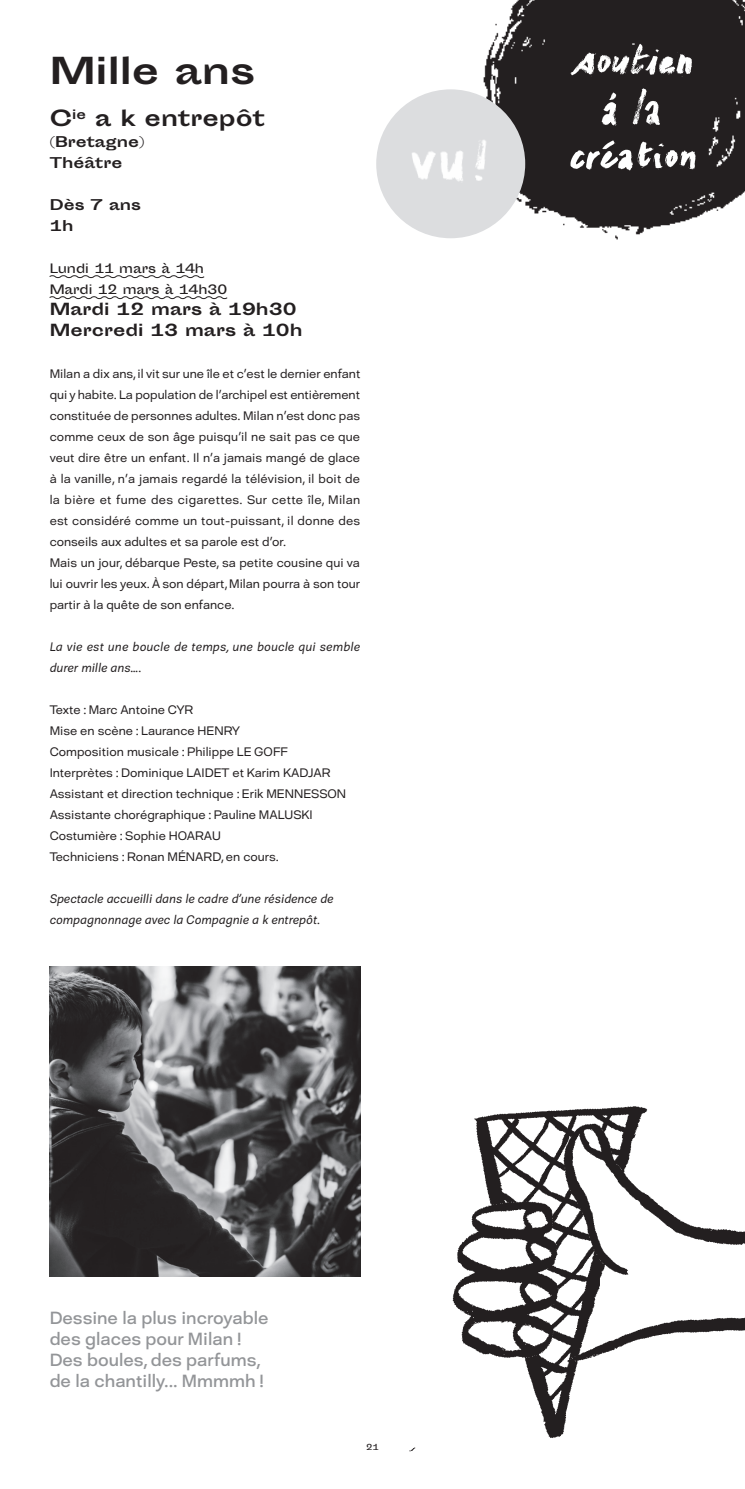
<style>
.page{position:relative;width:745px;height:1489px;background:#fff}
.page>*{position:absolute;margin:0;border:0;box-sizing:border-box;transform-origin:0 0}
.t1{font:700 35px "Sporting Grotesque";color:#231f20}
.t2{font:700 21px "Sporting Grotesque";color:#231f20}
.t3{font:17.5px/21px "David";color:#939598}
.t4{font:700 15.75px/21px "Sporting Grotesque";color:#231f20}
.t5{font:700 14px/21px "Sporting Grotesque";color:#231f20}
.t6{font:300 12.25px/21px "David";color:#231f20}
.t7{font:italic 300 12.25px/21px "David";color:#231f20}
.t8{font:12.25px/21px "Sporting Grotesque";color:#231f20}
.t9{font:7.88px "Sporting Grotesque";color:#231f20}
</style>
<div class="page">
<img style="left:417px;top:0;width:327px;height:240px">
<img style="left:540px;top:25px;width:190px;height:185px">
<img style="left:50px;top:966px;width:187px;height:310px">
<svg style="left:49px;top:275px;width:156px;height:4px"></svg>
<svg style="left:49px;top:296px;width:179px;height:4px"></svg>
<img style="left:237px;top:966px;width:507px;height:486px">
<div style="left:376px;top:89px;width:149px;height:149px;background:#dcdddf;border-radius:50%"></div>
<img style="left:412px;top:140px;width:74px;height:41px">
<h1 class="t1" style="left:50px;top:51px;width:206px">Mille ans</h1>
<h2 class="t2" style="left:50px;top:106px;width:216px">C<sup>ie</sup> a k entrepôt</h2>
<p class="t5" style="left:50px;top:132px;width:96px">(Bretagne)<br>Théâtre</p>
<p class="t5" style="left:50px;top:195px;width:93px">Dès 7 ans<br>1h</p>
<p class="t8" style="left:50px;top:258px;width:179px">Lundi 11 mars à 14h<br>Mardi 12 mars à 14h30</p>
<p class="t4" style="left:50px;top:299px;width:254px">Mardi 12 mars à 19h30<br>Mercredi 13 mars à 10h</p>
<p class="t6" style="left:50px;top:363px;width:312px">Milan a dix ans, il vit sur une île et c’est le dernier enfant qui y habite. La population de l’archipel est entièrement constituée de personnes adultes. Milan n’est donc pas comme ceux de son âge puisqu’il ne sait pas ce que veut dire être un enfant. Il n’a jamais mangé de glace à la vanille, n’a jamais regardé la télévision, il boit de la bière et fume des cigarettes. Sur cette île, Milan est considéré comme un tout-puissant, il donne des conseils aux adultes et sa parole est d’or.<br>Mais un jour, débarque Peste, sa petite cousine qui va lui ouvrir les yeux. À son départ, Milan pourra à son tour partir à la quête de son enfance.</p>
<p class="t7" style="left:50px;top:636px;width:312px">La vie est une boucle de temps, une boucle qui semble durer mille ans….</p>
<p class="t6" style="left:50px;top:699px;width:298px">Texte : Marc Antoine CYR<br>Mise en scène : Laurance HENRY<br>Composition musicale : Philippe LE GOFF Interprètes : Dominique LAIDET et Karim KADJAR Assistant et direction technique : Erik MENNESSON Assistante chorégraphique : Pauline MALUSKI Costumière : Sophie HOARAU<br>Techniciens : Ronan MÉNARD, en cours.</p>
<p class="t7" style="left:50px;top:888px;width:285px">Spectacle accueilli dans le cadre d’une résidence de compagnonnage avec la Compagnie a k entrepôt.</p>
<h3 class="t3" style="left:50px;top:1305px;width:220px">Dessine la plus incroyable des glaces pour Milan !<br>Des boules, des parfums, de la chantilly... Mmmmh !</h3>
<p class="t9" style="left:366px;top:1442px;width:14px">21</p>
</div>
